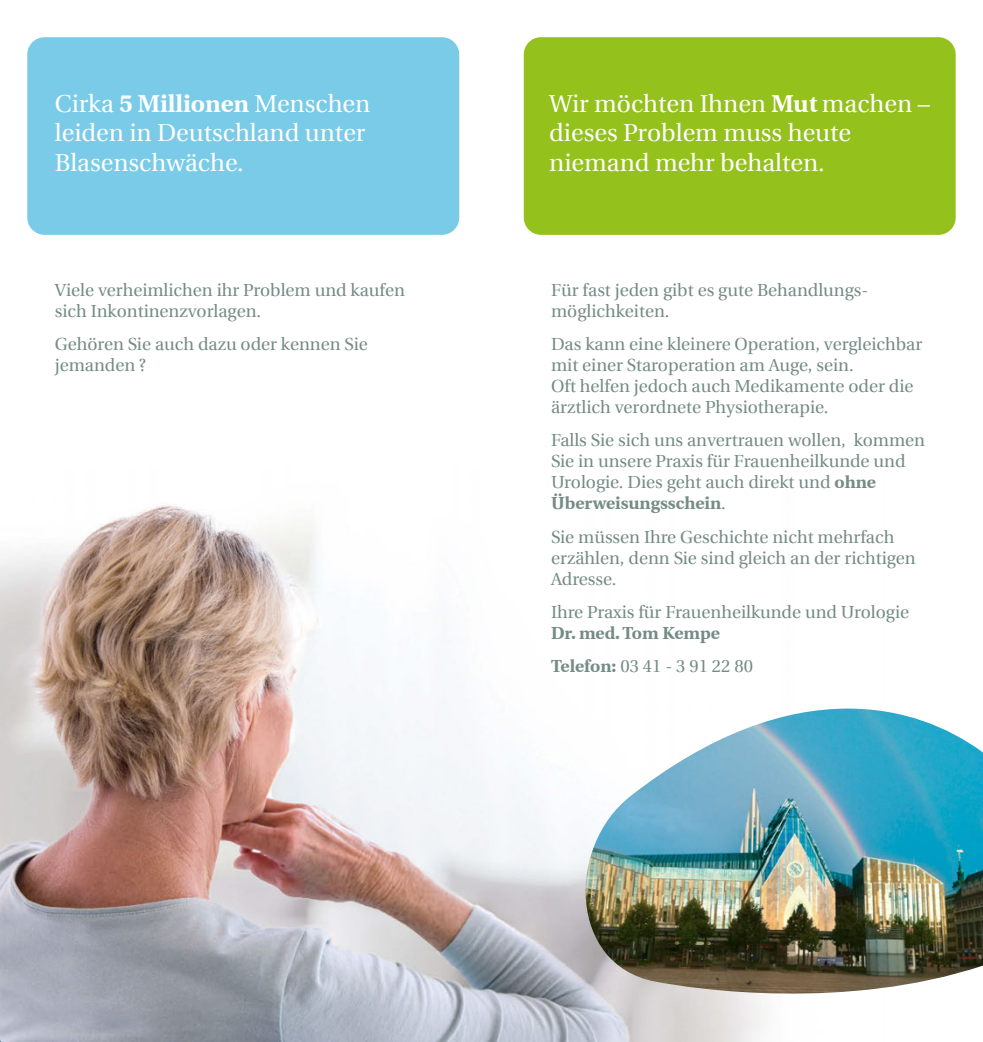
<style>
.page{position:relative;width:983px;height:1042px;background:#fff}
.page>*{position:absolute;margin:0;border:0;box-sizing:border-box;transform-origin:0 0}
.t1{font:24.5px/29.4px "Utopia";color:#fff}
.t2{font:17.5px/21px "Utopia";color:#758b85}
.t3{font:700 17.5px/33.2px "Utopia";color:#758b85}
.s1{font-weight:700}
.s2{font-weight:400}
</style>
<div class="page">
<div style="left:523px;top:37px;width:432px;height:198px;background:#94c11c;border-radius:17px"></div>
<div style="left:27px;top:37px;width:432px;height:198px;background:#79cbe7;border-radius:17px"></div>
<img style="left:0;top:505px;width:763px;height:537px">
<img style="left:566px;top:708px;width:416px;height:303px">
<h1 class="t1" style="left:55px;top:89px;width:317px">Cirka <span class="s1">5 Millionen</span> Menschen leiden in Deutschland unter<br>Blasenschwäche.</h1>
<p class="t2" style="left:55px;top:280px;width:351px">Viele verheimlichen ihr Problem und kaufen sich Inkontinenzvorlagen.</p>
<p class="t2" style="left:55px;top:334px;width:314px">Gehören Sie auch dazu oder kennen Sie jemanden ?</p>
<h1 class="t1" style="left:549px;top:89px;width:382px">Wir möchten Ihnen <span class="s1">Mut</span> machen – dieses Problem muss heute niemand mehr behalten.</h1>
<p class="t2" style="left:551px;top:280px;width:318px">Für fast jeden gibt es gute Behandlungs&shy;möglichkeiten.</p>
<p class="t2" style="left:551px;top:334px;width:372px">Das kann eine kleinere Operation, vergleichbar mit einer Staroperation am Auge, sein.<br>Oft helfen jedoch auch Medikamente oder die ärztlich verordnete Physiotherapie.</p>
<p class="t2" style="left:551px;top:430px;width:375px">Falls Sie sich uns anvertrauen wollen, kommen Sie in unsere Praxis für Frauenheilkunde und Urologie. Dies geht auch direkt und <span class="s1">ohne Überweisungsschein</span>.</p>
<p class="t2" style="left:551px;top:526px;width:366px">Sie müssen Ihre Geschichte nicht mehrfach erzählen, denn Sie sind gleich an der richtigen<br>Adresse.</p>
<p class="t2" style="left:551px;top:602px;width:359px">Ihre Praxis für Frauenheilkunde und Urologie</p>
<p class="t3" style="left:551px;top:616px;width:203px">Dr. med. Tom Kempe<br>Telefon: <span class="s2">03 41 - 3 91 22 80</span></p>
</div>
